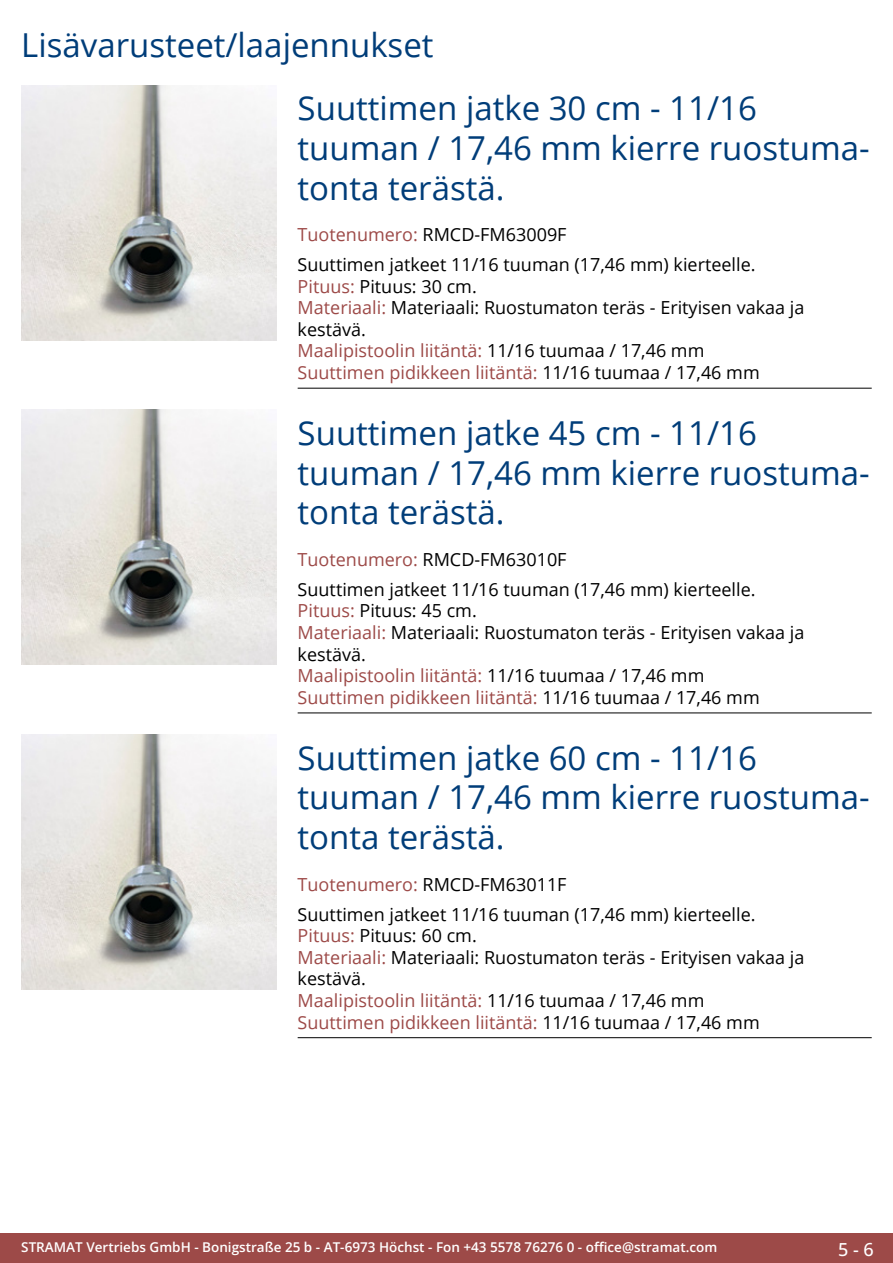
<style>
.page{position:relative;width:893px;height:1263px;background:#fff}
.page>*{position:absolute;margin:0;border:0;box-sizing:border-box;transform-origin:0 0}
.t1{font:33px/39.6px "Open Sans";color:#003d79}
.t2{font:18px/21.6px "Open Sans";color:#000}
.t3{font:500 18px "Open Sans";color:#fff}
.t4{font:600 13.5px "Open Sans";color:#fff}
.s1{color:#9d4a48}
</style>
<div class="page">
<div style="left:0;top:1233px;width:893px;height:30px;background:#9d4a48"></div>
<hr style="left:298px;top:388px;width:574px;height:1px;background:#000">
<hr style="left:298px;top:713px;width:574px;height:1px;background:#000">
<hr style="left:298px;top:1037px;width:574px;height:1px;background:#000">
<img style="left:21px;top:85px;width:255px;height:255px">
<img style="left:21px;top:410px;width:255px;height:255px">
<img style="left:21px;top:734px;width:255px;height:256px">
<h1 class="t1" style="left:298px;top:12px;width:461px;line-height:63.8px;text-indent:-276px">Lisävarusteet/laajennukset<br>Suuttimen jatke 30 cm - 11/16</h1>
<h1 class="t1" style="left:298px;top:127px;width:571px">tuuman / 17,46 mm kierre ruostuma&shy;tonta terästä.</h1>
<p class="t2" style="left:298px;top:223px;width:270px"><span class="s1">Tuotenumero:</span> RMCD-FM63009F</p>
<p class="t2" style="left:298px;top:253px;width:508px">Suuttimen jatkeet 11/16 tuuman (17,46 mm) kierteelle.<br><span class="s1">Pituus:</span> Pituus: 30 cm.<br><span class="s1">Materiaali:</span> Materiaali: Ruostumaton teräs - Erityisen vakaa ja kestävä.<br><span class="s1">Maalipistoolin liitäntä:</span> 11/16 tuumaa / 17,46 mm<br><span class="s1">Suuttimen pidikkeen liitäntä:</span> 11/16 tuumaa / 17,46 mm</p>
<h1 class="t1" style="left:298px;top:412px;width:571px">Suuttimen jatke 45 cm - 11/16 tuuman / 17,46 mm kierre ruostuma&shy;tonta terästä.</h1>
<p class="t2" style="left:298px;top:548px;width:270px"><span class="s1">Tuotenumero:</span> RMCD-FM63010F</p>
<p class="t2" style="left:298px;top:578px;width:508px">Suuttimen jatkeet 11/16 tuuman (17,46 mm) kierteelle.<br><span class="s1">Pituus:</span> Pituus: 45 cm.<br><span class="s1">Materiaali:</span> Materiaali: Ruostumaton teräs - Erityisen vakaa ja kestävä.<br><span class="s1">Maalipistoolin liitäntä:</span> 11/16 tuumaa / 17,46 mm<br><span class="s1">Suuttimen pidikkeen liitäntä:</span> 11/16 tuumaa / 17,46 mm</p>
<h1 class="t1" style="left:298px;top:737px;width:571px">Suuttimen jatke 60 cm - 11/16 tuuman / 17,46 mm kierre ruostuma&shy;tonta terästä.</h1>
<p class="t2" style="left:298px;top:873px;width:270px"><span class="s1">Tuotenumero:</span> RMCD-FM63011F</p>
<p class="t2" style="left:298px;top:903px;width:508px">Suuttimen jatkeet 11/16 tuuman (17,46 mm) kierteelle.<br><span class="s1">Pituus:</span> Pituus: 60 cm.<br><span class="s1">Materiaali:</span> Materiaali: Ruostumaton teräs - Erityisen vakaa ja kestävä.<br><span class="s1">Maalipistoolin liitäntä:</span> 11/16 tuumaa / 17,46 mm<br><span class="s1">Suuttimen pidikkeen liitäntä:</span> 11/16 tuumaa / 17,46 mm</p>
<p class="t4" style="left:21px;top:1238px;width:698px">STRAMAT Vertriebs GmbH - Bonigstraße 25 b - AT-6973 Höchst - Fon +43 5578 76276 0 - office@stramat.com</p>
<p class="t3" style="left:838px;top:1237px;width:37px">5 - 6</p>
</div>
